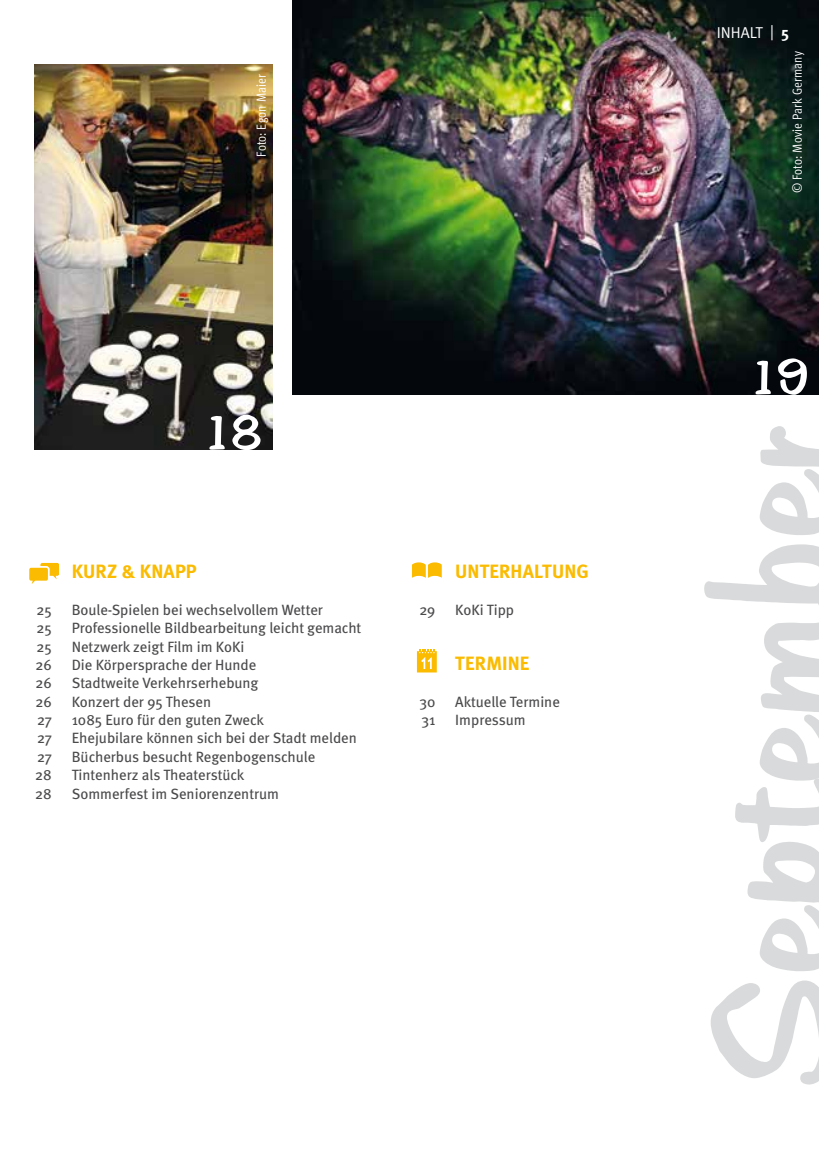
<style>
.page{position:relative;width:819px;height:1166px;background:#fff}
.page>*{position:absolute;margin:0;border:0;box-sizing:border-box;transform-origin:0 0}
.t1{font:160.65px "Hudson";color:#d9dadb}
.t2{font:52.5px "Hudson";color:#fff}
.t3{font:700 19.25px "Meta";letter-spacing:.01em;color:#fabb00}
.t4{font:15.75px "Meta Normal";color:#fff}
.t5{font:14.88px/18.4px "Meta";color:#4b4b4d}
.t6{font:14.88px/18.4px "Meta Book Caps";letter-spacing:-.01em;color:#4b4b4d}
.t7{font:13.12px "Meta Cond Normal";letter-spacing:.01em;color:#fff}
.s1{font-family:"Meta";font-weight:700}
</style>
<div class="page">
<svg style="left:412px;top:562px;width:29px;height:16px"></svg>
<svg style="left:29px;top:562px;width:30px;height:22px"></svg>
<img style="left:293px;top:0;width:526px;height:394px">
<img style="left:35px;top:64px;width:238px;height:385px">
<svg style="left:417px;top:649px;width:20px;height:23px"></svg>
<p class="t7" style="left:254px;top:157px;width:84px;rotate:-90deg">Foto: Egon Maier</p>
<h2 class="t2" style="left:202px;top:401px;width:63px">18</h2>
<p class="t6" style="left:35px;top:600px;width:18px;text-align:justify">25<br>25<br>25<br>26<br>26<br>26<br>27<br>27<br>27<br>28<br>28</p>
<p class="t3" style="left:72px;top:559px;width:127px">KURZ &amp; KNAPP</p>
<p class="t5" style="left:72px;top:600px;width:291px">Boule-Spielen bei wechselvollem Wetter Professionelle Bildbearbeitung leicht gemacht Netzwerk zeigt Film im KoKi<br>Die Körpersprache der Hunde<br>Stadtweite Verkehrserhebung<br>Konzert der 95 Thesen<br>1085 Euro für den guten Zweck<br>Ehejubilare können sich bei der Stadt melden Bücherbus besucht Regenbogenschule Tintenherz als Theaterstück<br>Sommerfest im Seniorenzentrum</p>
<p class="t6" style="left:419px;top:600px;width:17px">29</p>
<p class="t6" style="left:419px;top:692px;width:18px">30<br>31</p>
<p class="t3" style="left:455px;top:559px;width:135px">UNTERHALTUNG</p>
<p class="t5" style="left:455px;top:600px;width:60px">KoKi Tipp</p>
<p class="t3" style="left:455px;top:651px;width:76px">TERMINE</p>
<p class="t5" style="left:455px;top:692px;width:106px">Aktuelle Termine<br>Impressum</p>
<p class="t4" style="left:716px;top:23px;width:74px">INHALT | <span class="s1">5</span></p>
<p class="t7" style="left:789px;top:193px;width:143px;rotate:-90deg">© Foto: Movie Park Germany</p>
<h2 class="t2" style="left:748px;top:346px;width:63px">19</h2>
<h1 class="t1" style="left:685px;top:1086px;width:662px;rotate:-90deg">September</h1>
</div>
